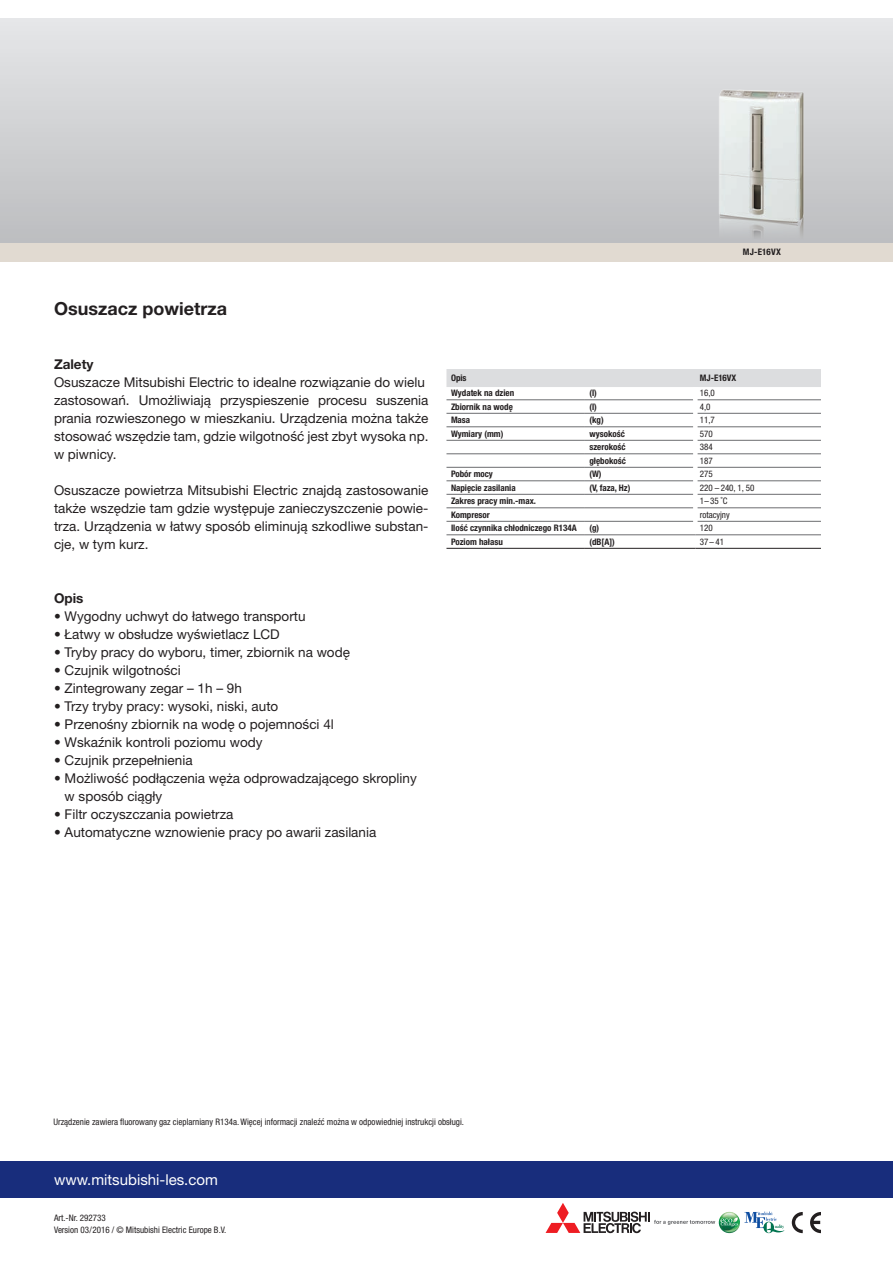
<style>
.page{position:relative;width:893px;height:1263px;background:#fff}
.page>*{position:absolute;margin:0;border:0;box-sizing:border-box;transform-origin:0 0}
.t1{font:700 18px "Helvetica Neue LT Pro";color:#231f20}
.t2{font:15px "Helvetica Neue LT Pro";color:#fff}
.t3{font:13.5px/18px "Helvetica Neue LT Pro";color:#231f20}
.t4{font:700 13.5px "Helvetica Neue LT Pro";color:#231f20}
.t5{font:condensed 9px/12px "Helvetica Neue LT Pro";color:#231f20}
.t6{font:700 condensed 9px "Helvetica Neue LT Pro";color:#231f20}
</style>
<div class="page">
<svg style="left:0;top:1197px;width:893px;height:1px"></svg>
<div style="left:0;top:1161px;width:893px;height:36px;background:#182d7c"></div>
<div style="left:0;top:18px;width:893px;height:225px;background:linear-gradient(to bottom,#e6e7e9,#bcbdc0)"></div>
<div style="left:0;top:243px;width:893px;height:18px;background:#e1dad1"></div>
<img style="left:703px;top:56px;width:118px;height:187px">
<div style="left:446px;top:369px;width:375px;height:18px;background:#dcdddf"></div>
<hr style="left:446px;top:413px;width:139px;height:1px;background:#6c6d70">
<hr style="left:585px;top:413px;width:108px;height:1px;background:#6c6d70">
<hr style="left:698px;top:413px;width:123px;height:1px;background:#6c6d70">
<hr style="left:446px;top:426px;width:139px;height:1px;background:#6c6d70">
<hr style="left:585px;top:426px;width:108px;height:1px;background:#6c6d70">
<hr style="left:698px;top:426px;width:123px;height:1px;background:#6c6d70">
<hr style="left:446px;top:440px;width:139px;height:1px;background:#6c6d70">
<hr style="left:585px;top:440px;width:108px;height:1px;background:#6c6d70">
<hr style="left:698px;top:440px;width:123px;height:1px;background:#6c6d70">
<hr style="left:446px;top:453px;width:139px;height:1px;background:#6c6d70">
<hr style="left:585px;top:453px;width:108px;height:1px;background:#6c6d70">
<hr style="left:698px;top:453px;width:123px;height:1px;background:#6c6d70">
<hr style="left:446px;top:467px;width:139px;height:1px;background:#6c6d70">
<hr style="left:585px;top:467px;width:108px;height:1px;background:#6c6d70">
<hr style="left:698px;top:467px;width:123px;height:1px;background:#6c6d70">
<hr style="left:446px;top:480px;width:139px;height:1px;background:#6c6d70">
<hr style="left:585px;top:480px;width:108px;height:1px;background:#6c6d70">
<hr style="left:698px;top:480px;width:123px;height:1px;background:#6c6d70">
<hr style="left:446px;top:494px;width:139px;height:1px;background:#6c6d70">
<hr style="left:585px;top:494px;width:108px;height:1px;background:#6c6d70">
<hr style="left:698px;top:494px;width:123px;height:1px;background:#6c6d70">
<hr style="left:446px;top:507px;width:139px;height:1px;background:#6c6d70">
<hr style="left:585px;top:507px;width:108px;height:1px;background:#6c6d70">
<hr style="left:698px;top:507px;width:123px;height:1px;background:#6c6d70">
<hr style="left:446px;top:521px;width:139px;height:1px;background:#6c6d70">
<hr style="left:585px;top:521px;width:108px;height:1px;background:#6c6d70">
<hr style="left:698px;top:521px;width:123px;height:1px;background:#6c6d70">
<hr style="left:446px;top:399px;width:139px;height:1px;background:#6c6d70">
<hr style="left:585px;top:399px;width:108px;height:1px;background:#6c6d70">
<hr style="left:698px;top:399px;width:123px;height:1px;background:#6c6d70">
<hr style="left:446px;top:534px;width:139px;height:1px;background:#6c6d70">
<hr style="left:585px;top:534px;width:110px;height:1px;background:#6c6d70">
<hr style="left:695px;top:534px;width:126px;height:1px;background:#6c6d70">
<hr style="left:446px;top:548px;width:139px;height:1px;background:#231f20">
<hr style="left:585px;top:548px;width:110px;height:1px;background:#231f20">
<hr style="left:695px;top:548px;width:126px;height:1px;background:#231f20">
<svg style="left:744px;top:1211px;width:40px;height:22px"></svg>
<svg style="left:792px;top:1212px;width:11px;height:21px"></svg>
<svg style="left:810px;top:1212px;width:11px;height:21px"></svg>
<img style="left:719px;top:1212px;width:21px;height:21px;border-radius:11px">
<svg style="left:546px;top:1203px;width:192px;height:30px"></svg>
<h1 class="t1" style="left:54px;top:297px;width:174px">Osuszacz powietrza</h1>
<p class="t4" style="left:54px;top:356px;width:41px">Zalety</p>
<p class="t3" style="left:54px;top:373px;width:376px">Osuszacze Mitsubishi Electric to idealne rozwiązanie do wielu zastosowań. Umożliwiają przyspieszenie procesu suszenia prania rozwieszonego w mieszkaniu. Urządzenia można także stosować wszędzie tam, gdzie wilgotność jest zbyt wysoka np. w piwnicy.</p>
<p class="t3" style="left:54px;top:481px;width:376px;text-align:justify">Osuszacze powietrza Mitsubishi Electric znajdą zastosowanie także wszędzie tam gdzie występuje zanieczyszczenie powie&shy;trza. Urządzenia w łatwy sposób eliminują szkodliwe substan&shy;cje, w tym kurz.</p>
<p class="t4" style="left:54px;top:590px;width:31px">Opis</p>
<p class="t3" style="left:54px;top:607px;width:253px">• Wygodny uchwyt do łatwego transportu</p>
<p class="t3" style="left:54px;top:625px;width:227px">• Łatwy w obsłudze wyświetlacz LCD</p>
<p class="t3" style="left:54px;top:643px;width:297px">• Tryby pracy do wyboru, timer, zbiornik na wodę</p>
<p class="t3" style="left:54px;top:661px;width:128px">• Czujnik wilgotności</p>
<p class="t3" style="left:54px;top:679px;width:189px">• Zintegrowany zegar – 1h – 9h</p>
<p class="t3" style="left:54px;top:697px;width:226px">• Trzy tryby pracy: wysoki, niski, auto</p>
<p class="t3" style="left:54px;top:715px;width:281px">• Przenośny zbiornik na wodę o pojemności 4l</p>
<p class="t3" style="left:54px;top:733px;width:210px">• Wskaźnik kontroli poziomu wody</p>
<p class="t3" style="left:54px;top:751px;width:140px">• Czujnik przepełnienia</p>
<p class="t3" style="left:65px;top:769px;width:354px;text-indent:-11px">• Możliwość podłączenia węża odprowadzającego skropliny w sposób ciągły</p>
<p class="t3" style="left:54px;top:805px;width:181px">• Filtr oczyszczania powietrza</p>
<p class="t3" style="left:54px;top:823px;width:324px">• Automatyczne wznowienie pracy po awarii zasilania</p>
<p class="t6" style="left:743px;top:247px;width:40px">MJ-E16VX</p>
<p class="t6" style="left:451px;top:373px;width:17px">Opis</p>
<p class="t6" style="left:700px;top:373px;width:38px">MJ-E16VX</p>
<p class="t6" style="left:451px;top:388px;width:65px">Wydatek na dzien</p>
<p class="t6" style="left:589px;top:388px;width:9px">(l)</p>
<p class="t5" style="left:700px;top:387px;width:17px">16,0</p>
<p class="t6" style="left:451px;top:401px;width:63px">Zbiornik na wodę</p>
<p class="t6" style="left:589px;top:401px;width:9px">(l)</p>
<p class="t5" style="left:700px;top:400px;width:12px">4,0</p>
<p class="t6" style="left:451px;top:415px;width:21px">Masa</p>
<p class="t6" style="left:589px;top:415px;width:16px">(kg)</p>
<p class="t5" style="left:700px;top:414px;width:17px">11,7</p>
<p class="t6" style="left:451px;top:428px;width:54px">Wymiary (mm)</p>
<p class="t6" style="left:589px;top:428px;width:37px">wysokość</p>
<p class="t5" style="left:700px;top:427px;width:14px">570</p>
<p class="t6" style="left:589px;top:442px;width:38px">szerokość</p>
<p class="t5" style="left:700px;top:441px;width:14px">384</p>
<p class="t6" style="left:589px;top:455px;width:38px">głębokość</p>
<p class="t5" style="left:700px;top:454px;width:14px">187</p>
<p class="t6" style="left:451px;top:469px;width:43px">Pobór mocy</p>
<p class="t6" style="left:589px;top:469px;width:14px">(W)</p>
<p class="t5" style="left:700px;top:468px;width:14px">275</p>
<p class="t6" style="left:451px;top:482px;width:66px">Napięcie zasilania</p>
<p class="t6" style="left:589px;top:482px;width:42px">(V, faza, Hz)</p>
<p class="t5" style="left:700px;top:481px;width:56px">220 – 240, 1, 50</p>
<p class="t6" style="left:451px;top:496px;width:86px">Zakres pracy min.-max.</p>
<p class="t5" style="left:700px;top:495px;width:29px">1– 35 ˚C</p>
<p class="t6" style="left:451px;top:509px;width:40px">Kompresor</p>
<p class="t5" style="left:700px;top:508px;width:32px">rotacyjny</p>
<p class="t6" style="left:451px;top:523px;width:127px">Ilość czynnika chłodniczego R134A</p>
<p class="t6" style="left:589px;top:523px;width:11px">(g)</p>
<p class="t5" style="left:700px;top:522px;width:14px">120</p>
<p class="t6" style="left:451px;top:536px;width:53px">Poziom hałasu</p>
<p class="t6" style="left:589px;top:536px;width:27px">(dB[A])</p>
<p class="t5" style="left:700px;top:535px;width:26px">37–41</p>
<p class="t5" style="left:53px;top:1116px;width:412px">Urządzenie zawiera fluorowany gaz cieplarniany R134a. Więcej informacji znaleźć można w odpowiedniej instrukcji obsługi.</p>
<p class="t2" style="left:54px;top:1170px;width:165px">www.mitsubishi-les.com</p>
<p class="t5" style="left:54px;top:1212px;width:174px">Art.-Nr. 292733<br>Version 03/2016 / © Mitsubishi Electric Europe B.V.</p>
</div>
